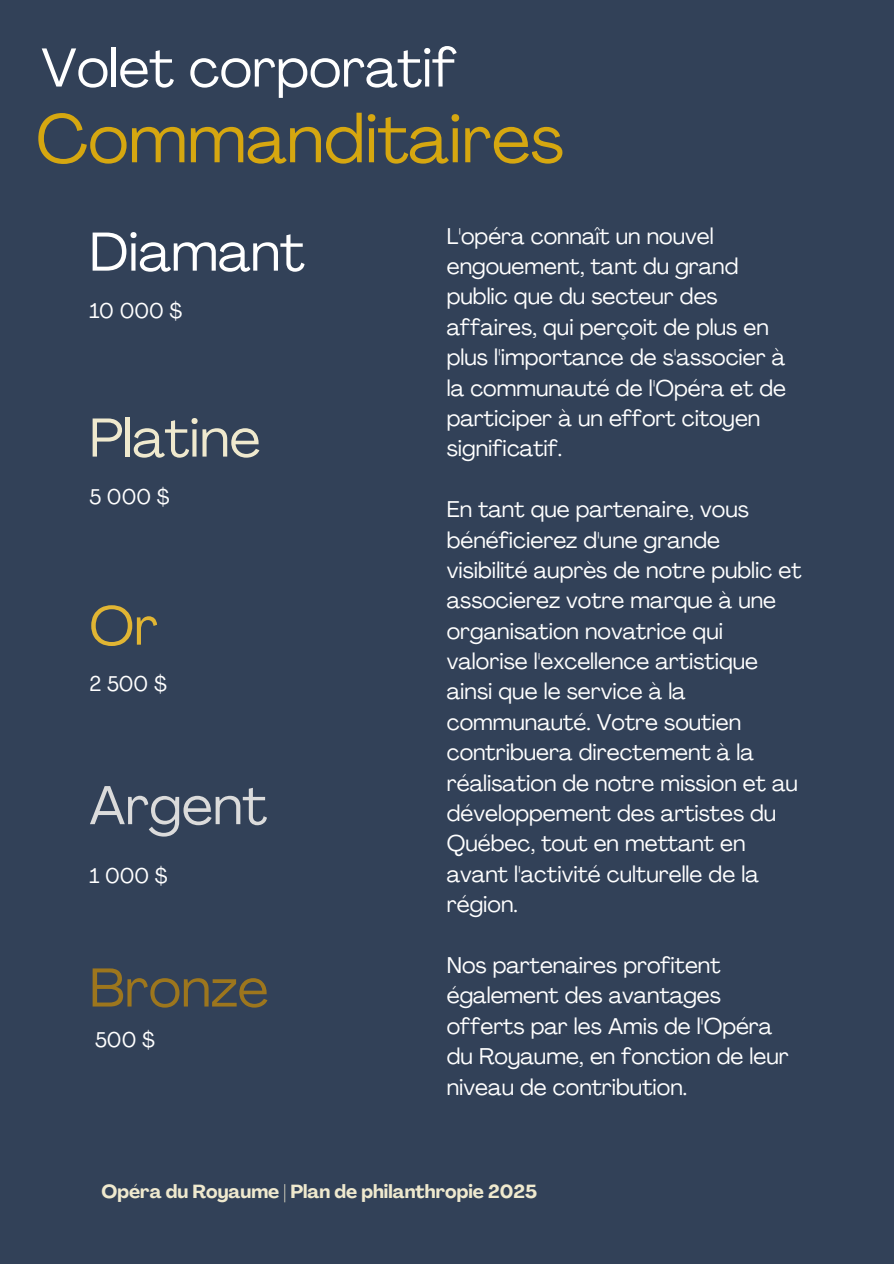
<style>
.page{position:relative;width:894px;height:1264px;background:#fff}
.page>*{position:absolute;margin:0;border:0;box-sizing:border-box;transform-origin:0 0}
.t1{font:67.35px "Agrandir";color:#d6a710}
.t2{font:54px "Agrandir";color:#fff}
.t3{font:54px "Agrandir";color:#efe9ce}
.t4{font:54px "Agrandir";color:#dbdbdb}
.t5{font:54px "Agrandir";color:#9d761d}
.t6{font:54px "Agrandir";color:#e1b533}
.t7{font:22.5px/30.3px "Agrandir";color:#fff}
.t8{font:21px "Agrandir";color:#fff}
.t9{font:700 18.75px "Agrandir";color:#efe9ce}
</style>
<div class="page">
<div style="left:0;top:0;width:893px;height:1263px;background:#324158"></div>
<p class="t2" style="left:41px;top:46px;width:417px">Volet corporatif</p>
<h1 class="t1" style="left:36px;top:112px;width:529px">Commanditaires</h1>
<h2 class="t2" style="left:89px;top:230px;width:217px">Diamant</h2>
<h2 class="t8" style="left:89px;top:303px;width:94px">10 000 $</h2>
<h3 class="t3" style="left:89px;top:416px;width:173px">Platine</h3>
<h3 class="t8" style="left:89px;top:488px;width:82px">5 000 $</h3>
<h3 class="t6" style="left:89px;top:604px;width:70px">Or</h3>
<h2 class="t8" style="left:89px;top:675px;width:79px">2 500 $</h2>
<h3 class="t4" style="left:89px;top:783px;width:179px">Argent</h3>
<h2 class="t8" style="left:89px;top:867px;width:80px">1 000 $</h2>
<h3 class="t5" style="left:89px;top:966px;width:181px">Bronze</h3>
<h3 class="t8" style="left:95px;top:1030px;width:61px">500 $</h3>
<h3 class="t7" style="left:446px;top:223px;width:340px">L'opéra connaît un nouvel engouement, tant du grand public que du secteur des affaires, qui perçoit de plus en plus l'importance de s'associer à la communauté de l'Opéra et de participer à un effort citoyen significatif.</h3>
<h2 class="t7" style="left:446px;top:496px;width:356px">En tant que partenaire, vous bénéficierez d'une grande visibilité auprès de notre public et associerez votre marque à une organisation novatrice qui valorise l'excellence artistique ainsi que le service à la communauté. Votre soutien contribuera directement à la réalisation de notre mission et au développement des artistes du<br>Québec, tout en mettant en avant l'activité culturelle de la région.</h2>
<h3 class="t7" style="left:446px;top:952px;width:343px">Nos partenaires profitent également des avantages offerts par les Amis de l'Opéra du Royaume, en fonction de leur niveau de contribution.</h3>
<h2 class="t9" style="left:101px;top:1183px;width:437px">Opéra du Royaume | Plan de philanthropie 2025</h2>
</div>
